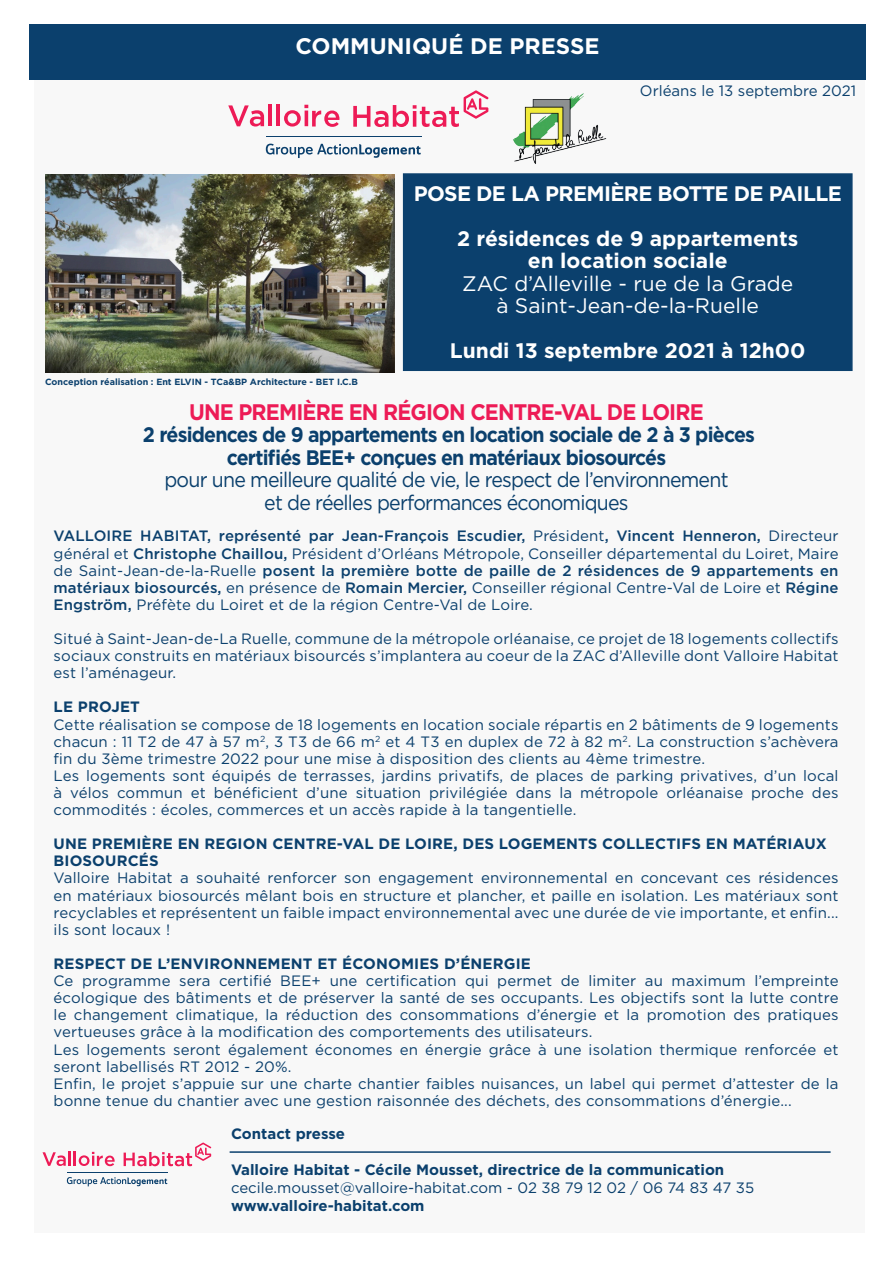
<style>
.page{position:relative;width:893px;height:1263px;background:#fff}
.page>*{position:absolute;margin:0;border:0;box-sizing:border-box;transform-origin:0 0}
.t1{font:700 22.5px "Gotham";letter-spacing:-.04em;color:#ed1b56;scale:.93 1}
.t2{font:700 22.5px "Gotham";color:#fff}
.t3{font:700 21px "Gotham";letter-spacing:-.04em;color:#0b406d;scale:.93 1}
.t4{font:21px "Gotham";letter-spacing:-.04em;color:#0b406d;scale:.93 1}
.t5{font:700 21px "Gotham";color:#fff}
.t6{font:21px "Gotham";color:#fff}
.t7{font:700 21px "Gotham";letter-spacing:-.03em;color:#fff}
.t8{font:15px/17.1px "Gotham";letter-spacing:.01em;color:#0b406d;text-align:justify}
.t9{font:700 15px/17.1px "Gotham";letter-spacing:.01em;color:#0b406d}
.t10{font:700 9px "Gotham";color:#0b406d}
.s1{font-weight:500}
</style>
<div class="page">
<div style="left:34px;top:35px;width:830px;height:1197px;background:#f8f8f8"></div>
<div style="left:29px;top:24px;width:837px;height:56px;background:#0b406d"></div>
<svg style="left:67px;top:1177px;width:100px;height:9px"></svg>
<hr style="left:67px;top:1172px;width:101px;height:1px;background:#0b406d">
<svg style="left:43px;top:1152px;width:72px;height:14px"></svg>
<svg style="left:124px;top:1142px;width:87px;height:24px"></svg>
<hr style="left:230px;top:1151px;width:601px;height:2px;background:#0b406d">
<div style="left:403px;top:173px;width:450px;height:198px;background:#0b406d;border:2px solid #0b406d"></div>
<img style="left:45px;top:174px;width:350px;height:198px">
<svg style="left:266px;top:144px;width:155px;height:14px"></svg>
<hr style="left:266px;top:137px;width:155px;height:1px;background:#0b406d">
<hr style="left:276px;top:105px;width:4px;height:21px;background:#ed1b56">
<hr style="left:268px;top:105px;width:4px;height:21px;background:#ed1b56">
<svg style="left:228px;top:105px;width:36px;height:22px"></svg>
<svg style="left:284px;top:105px;width:55px;height:22px"></svg>
<svg style="left:353px;top:90px;width:135px;height:37px"></svg>
<img style="left:513px;top:93px;width:94px;height:71px">
<p class="t2" style="left:295px;top:31px;width:306px">COMMUNIQUÉ DE PRESSE</p>
<p class="t8" style="left:640px;top:82px;width:218px">Orléans le 13 septembre 2021</p>
<p class="t7" style="left:414px;top:179px;width:430px">POSE DE LA PREMIÈRE BOTTE DE PAILLE</p>
<p class="t5" style="left:457px;top:224px;width:343px">2 résidences de 9 appartements</p>
<p class="t5" style="left:528px;top:247px;width:201px">en location sociale</p>
<p class="t6" style="left:462px;top:270px;width:332px">ZAC d’Alleville - rue de la Grade</p>
<p class="t6" style="left:496px;top:292px;width:264px">à Saint-Jean-de-la-Ruelle</p>
<p class="t5" style="left:450px;top:337px;width:357px">Lundi 13 septembre 2021 à 12h00</p>
<p class="t10" style="left:45px;top:375px;width:314px">Conception réalisation : Ent ELVIN - TCa&amp;BP Architecture - BET I.C.B</p>
<p class="t1" style="left:189px;top:397px;width:555px">UNE PREMIÈRE EN RÉGION CENTRE-VAL DE LOIRE</p>
<p class="t3" style="left:143px;top:421px;width:660px">2 résidences de 9 appartements en location sociale de 2 à 3 pièces</p>
<p class="t3" style="left:227px;top:443px;width:474px">certifiés BEE+ conçues en matériaux biosourcés</p>
<p class="t4" style="left:164px;top:466px;width:608px">pour une meilleure qualité de vie, le respect de l’environnement</p>
<p class="t4" style="left:264px;top:489px;width:393px">et de réelles performances économiques</p>
<p class="t8" style="left:54px;top:527px;width:786px"><span class="s1">VALLOIRE HABITAT, représenté par Jean-François Escudier,</span> Président<span class="s1">, Vincent Henneron,</span> Directeur général et <span class="s1">Christophe Chaillou,</span> Président d’Orléans Métropole, Conseiller départemental du Loiret, Maire de Saint-Jean-de-la-Ruelle <span class="s1">posent la première botte de paille de 2 résidences de 9 appartements en matériaux biosourcés,</span> en présence de <span class="s1">Romain Mercier,</span> Conseiller régional Centre-Val de Loire et <span class="s1">Régine Engström,</span> Préfète du Loiret et de la région Centre-Val de Loire.</p>
<p class="t8" style="left:54px;top:630px;width:787px">Situé à Saint-Jean-de-La Ruelle, commune de la métropole orléanaise, ce projet de 18 logements collectifs sociaux construits en matériaux bisourcés s’implantera au coeur de la ZAC d’Alleville dont Valloire Habitat est l’aménageur.</p>
<p class="t9" style="left:54px;top:698px;width:88px">LE PROJET</p>
<p class="t8" style="left:54px;top:715px;width:786px">Cette réalisation se compose de 18 logements en location sociale répartis en 2 bâtiments de 9 logements chacun : 11 T2 de 47 à 57 m<sup>2</sup>, 3 T3 de 66 m<sup>2</sup> et 4 T3 en duplex de 72 à 82 m<sup>2</sup>. La construction s’achèvera fin du 3ème trimestre 2022 pour une mise à disposition des clients au 4ème trimestre.</p>
<p class="t8" style="left:54px;top:767px;width:786px">Les logements sont équipés de terrasses, jardins privatifs, de places de parking privatives, d’un local à vélos commun et bénéficient d’une situation privilégiée dans la métropole orléanaise proche des commodités : écoles, commerces et un accès rapide à la tangentielle.</p>
<p class="t9" style="left:54px;top:835px;width:775px">UNE PREMIÈRE EN REGION CENTRE-VAL DE LOIRE, DES LOGEMENTS COLLECTIFS EN MATÉRIAUX<br>BIOSOURCÉS</p>
<p class="t8" style="left:54px;top:869px;width:786px">Valloire Habitat a souhaité renforcer son engagement environnemental en concevant ces résidences en matériaux biosourcés mêlant bois en structure et plancher, et paille en isolation. Les matériaux sont recyclables et représentent un faible impact environnemental avec une durée de vie importante, et enfin... ils sont locaux !</p>
<p class="t9" style="left:54px;top:955px;width:479px">RESPECT DE L’ENVIRONNEMENT ET ÉCONOMIES D’ÉNERGIE</p>
<p class="t8" style="left:54px;top:972px;width:786px">Ce programme sera certifié BEE+ une certification qui permet de limiter au maximum l’empreinte écologique des bâtiments et de préserver la santé de ses occupants. Les objectifs sont la lutte contre le changement climatique, la réduction des consommations d’énergie et la promotion des pratiques vertueuses grâce à la modification des comportements des utilisateurs.</p>
<p class="t8" style="left:54px;top:1040px;width:786px">Les logements seront également économes en énergie grâce à une isolation thermique renforcée et seront labellisés RT 2012 - 20%.</p>
<p class="t8" style="left:54px;top:1074px;width:787px">Enfin, le projet s’appuie sur une charte chantier faibles nuisances, un label qui permet d’attester de la bonne tenue du chantier avec une gestion raisonnée des déchets, des consommations d’énergie...</p>
<p class="t9" style="left:231px;top:1125px;width:116px">Contact presse</p>
<p class="t9" style="left:231px;top:1161px;width:495px">Valloire Habitat - Cécile Mousset, directrice de la communication</p>
<p class="t8" style="left:231px;top:1179px;width:525px">cecile.mousset@valloire-habitat.com - 02 38 79 12 02 / 06 74 83 47 35</p>
<p class="t9" style="left:231px;top:1197px;width:195px">www.valloire-habitat.com</p>
</div>
